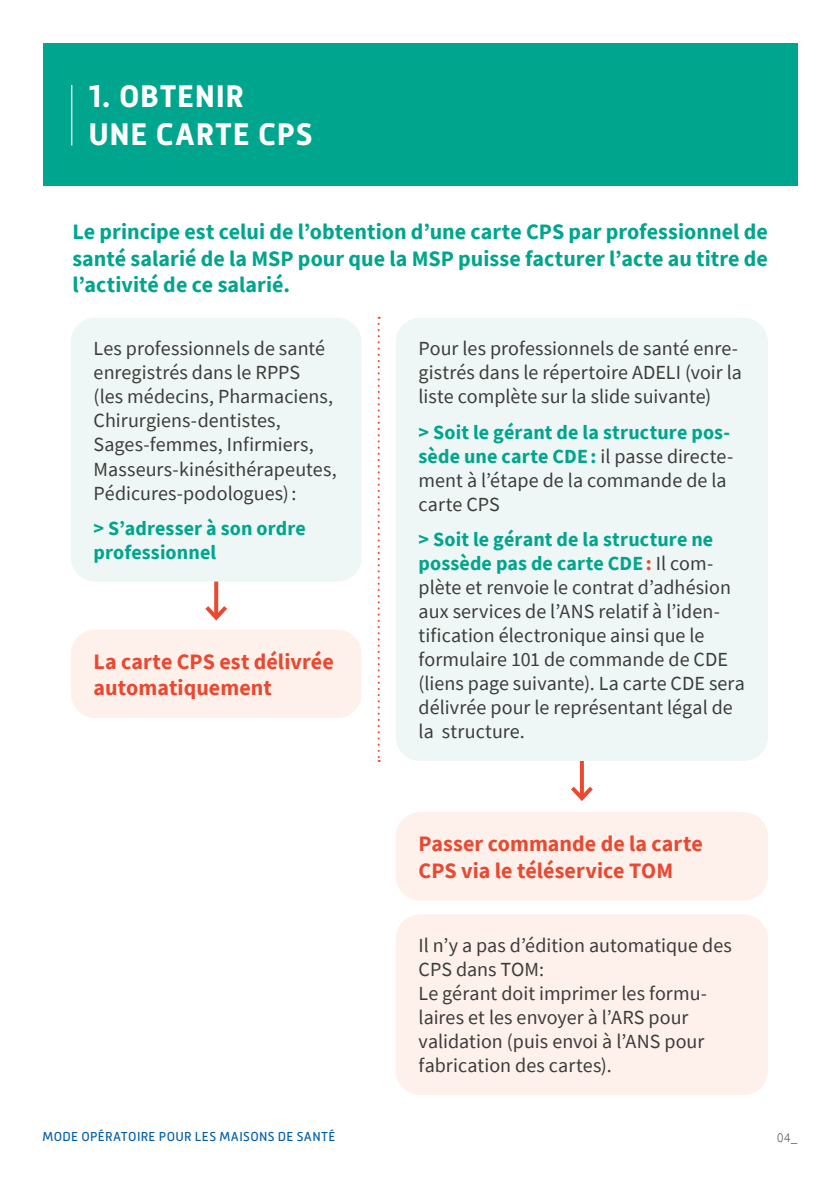
<style>
.page{position:relative;width:840px;height:1191px;background:#fff}
.page>*{position:absolute;margin:0;border:0;box-sizing:border-box;transform-origin:0 0}
.t1{font:700 32px/38.4px "Mic 32 New";letter-spacing:.02em;color:#fff}
.t2{font:700 22px/26.4px "Source Sans Pro";letter-spacing:.005em;color:#00a58d;text-align:justify}
.t3{font:700 22px/26.4px "Source Sans Pro";letter-spacing:.005em;color:#e94931}
.t4{font:20px/24px "Source Sans Pro";color:#3c3c3b}
.t5{font:700 20px/24px "Source Sans Pro";letter-spacing:.005em;color:#00a58d}
.t6{font:13.4px "Mic 32 New";letter-spacing:.025em;color:#005da9}
.t7{font:300 13.4px "Source Sans Pro";color:#3c3c3b}
.s1{font-weight:700;color:#00a58d}
.s2{font-weight:700;color:#e94931}
</style>
<div class="page">
<div style="left:43px;top:43px;width:754px;height:142px;background:#00a58d"></div>
<hr style="left:71px;top:85px;width:1px;height:60px;background:#fff">
<svg style="left:214px;top:581px;width:4px;height:21px"></svg>
<svg style="left:205px;top:602px;width:22px;height:19px"></svg>
<svg style="left:377px;top:317px;width:2px;height:445px"></svg>
<svg style="left:579px;top:761px;width:4px;height:21px"></svg>
<svg style="left:571px;top:782px;width:22px;height:19px"></svg>
<div style="left:71px;top:318px;width:290px;height:263px;background:#eef7f5;border-radius:24px"></div>
<div style="left:71px;top:629px;width:290px;height:89px;background:#fef0ea;border-radius:24px"></div>
<div style="left:395px;top:812px;width:372px;height:88px;background:#fef0ea;border-radius:24px"></div>
<div style="left:395px;top:914px;width:372px;height:180px;background:#fef0ea;border-radius:24px"></div>
<div style="left:395px;top:318px;width:372px;height:443px;background:#eef7f5;border-radius:24px"></div>
<h1 class="t1" style="left:88px;top:77px;width:225px">1. OBTENIR<br>UNE CARTE CPS</h1>
<p class="t2" style="left:72px;top:218px;width:696px">Le principe est celui de l’obtention d’une carte CPS par professionnel de santé salarié de la MSP pour que la MSP puisse facturer l’acte au titre de l’activité de ce salarié.</p>
<p class="t4" style="left:94px;top:337px;width:244px">Les professionnels de santé enregistrés dans le RPPS<br>(les médecins, Pharmaciens,<br>Chirurgiens-dentistes,<br>Sages-femmes, Infirmiers,<br>Masseurs-kinésithérapeutes,<br>Pédicures-podologues):</p>
<p class="t5" style="left:94px;top:516px;width:213px">&gt; S’adresser à son ordre professionnel</p>
<p class="t3" style="left:94px;top:648px;width:241px">La carte CPS est délivrée automatiquement</p>
<p class="t4" style="left:418px;top:337px;width:325px">Pour les professionnels de santé enre&shy;gistrés dans le répertoire ADELI (voir la liste complète sur la slide suivante)</p>
<p class="t4" style="left:418px;top:420px;width:316px"><span class="s1">&gt; Soit le gérant de la structure pos&shy;sède une carte CDE:</span> il passe directe&shy;ment à l’étape de la commande de la carte CPS</p>
<p class="t4" style="left:418px;top:527px;width:328px"><span class="s1">&gt; Soit le gérant de la structure ne possède pas de carte CDE</span><span class="s2">:</span> Il com&shy;plète et renvoie le contrat d’adhésion aux services de l’ANS relatif à l’iden&shy;tification électronique ainsi que le formulaire 101 de commande de CDE (liens page suivante). La carte CDE sera délivrée pour le représentant légal de la structure.</p>
<p class="t3" style="left:418px;top:830px;width:285px">Passer commande de la carte<br>CPS via le téléservice TOM</p>
<p class="t4" style="left:418px;top:933px;width:314px">Il n’y a pas d’édition automatique des<br>CPS dans TOM:<br>Le gérant doit imprimer les formu&shy;laires et les envoyer à l’ARS pour validation (puis envoi à l’ANS pour fabrication des cartes).</p>
<p class="t6" style="left:43px;top:1129px;width:294px">MODE OPÉRATOIRE POUR LES MAISONS DE SANTÉ</p>
<p class="t7" style="left:776px;top:1129px;width:22px">04_</p>
</div>
